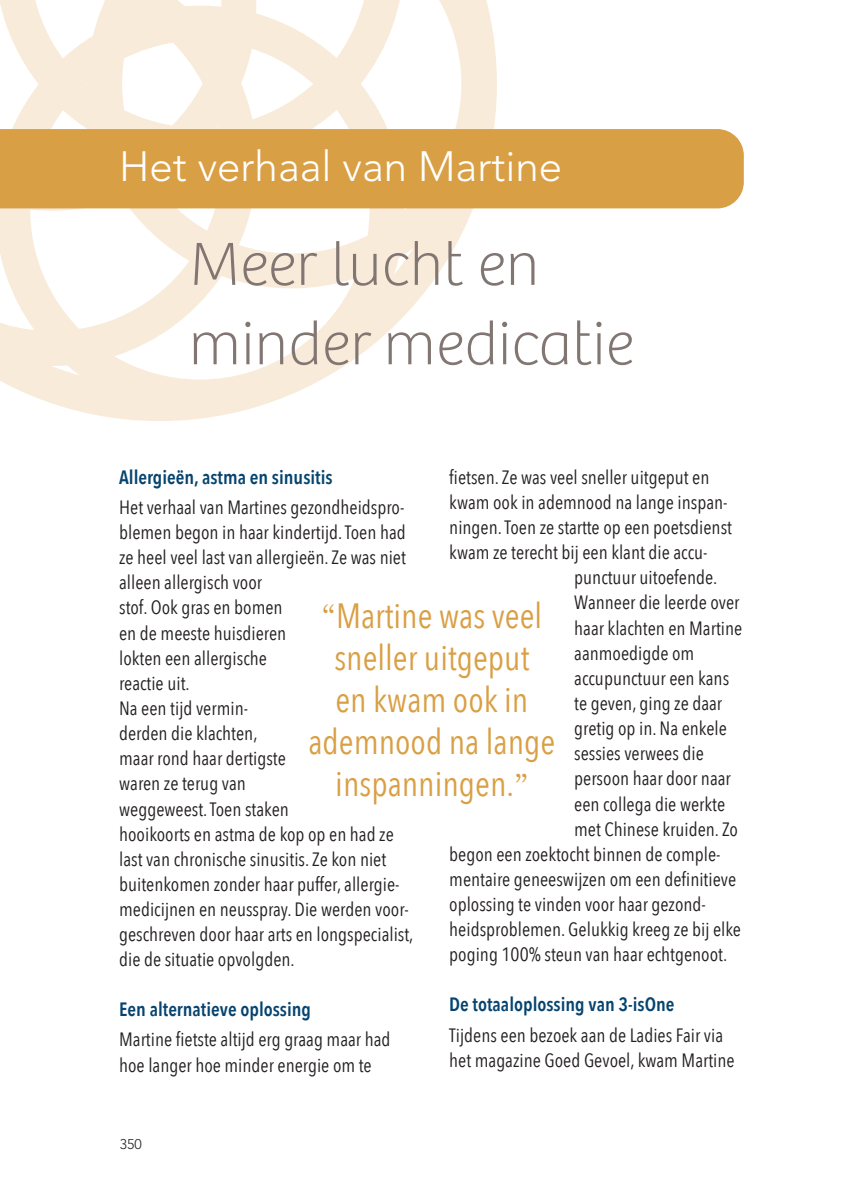
<style>
.page{position:relative;width:844px;height:1191px;background:#fff}
.page>*{position:absolute;margin:0;border:0;box-sizing:border-box;transform-origin:0 0}
.interview_titeling{font:100 63px/79.5px "Bree";color:#817672}
.interview_naam{font:300 42px "Avenir LT Std";color:#fff}
.quote_-_Rotis55{font:35px/42px "Avenir Next Condensed";color:#d99f44;text-align:center}
.interview_body{font:19.25px/25.2px "Avenir Next Condensed";color:#231f20}
.interview_tstitel{font:600 19.25px "Avenir Next Condensed";color:#06446f}
.t1{font:300 14px "Avenir LT Std";color:#231f20}
.s1{font-family:"ITC Garamond Std"}
</style>
<div class="page">
<svg style="left:0;top:0;width:497px;height:421px"></svg>
<div style="left:0;top:129px;width:743px;height:79px;background:#d99f44"></div>
<p class="interview_naam" style="left:119px;top:141px;width:444px">Het verhaal van Martine</p>
<p class="interview_titeling" style="left:189px;top:226px;width:446px">Meer lucht en minder medicatie</p>
<p class="interview_body" style="left:449px;top:463px;width:261px">fietsen. Ze was veel sneller uitgeput en</p>
<p class="interview_body" style="left:449px;top:488px;width:280px">kwam ook in ademnood na lange inspan-</p>
<p class="interview_body" style="left:449px;top:514px;width:284px">ningen. Toen ze startte op een poetsdienst</p>
<p class="interview_body" style="left:449px;top:539px;width:260px">kwam ze terecht bij een klant die accu-</p>
<p class="interview_body" style="left:574px;top:564px;width:145px">punctuur uitoefende.</p>
<p class="interview_body" style="left:574px;top:589px;width:167px">Wanneer die leerde over</p>
<p class="interview_body" style="left:574px;top:614px;width:169px">haar klachten en Martine</p>
<p class="interview_body" style="left:574px;top:639px;width:121px">aanmoedigde om</p>
<p class="interview_body" style="left:574px;top:664px;width:156px">accupunctuur een kans</p>
<p class="interview_body" style="left:574px;top:690px;width:149px">te geven, ging ze daar</p>
<p class="interview_body" style="left:574px;top:715px;width:154px">gretig op in. Na enkele</p>
<p class="interview_body" style="left:574px;top:740px;width:131px">sessies verwees die</p>
<p class="interview_body" style="left:574px;top:765px;width:158px">persoon haar door naar</p>
<p class="interview_body" style="left:574px;top:790px;width:152px">een collega die werkte</p>
<p class="interview_body" style="left:574px;top:815px;width:165px">met Chinese kruiden. Zo</p>
<p class="interview_body" style="left:449px;top:840px;width:272px">begon een zoektocht binnen de comple-</p>
<p class="interview_body" style="left:449px;top:865px;width:288px">mentaire geneeswijzen om een definitieve</p>
<p class="interview_body" style="left:449px;top:891px;width:258px">oplossing te vinden voor haar gezond-</p>
<p class="interview_body" style="left:449px;top:916px;width:293px">heidsproblemen. Gelukkig kreeg ze bij elke</p>
<p class="interview_body" style="left:449px;top:941px;width:279px">poging 100% steun van haar echtgenoot.</p>
<p class="interview_tstitel" style="left:449px;top:988px;width:226px">De totaaloplossing van 3-isOne</p>
<p class="interview_body" style="left:449px;top:1021px;width:287px">Tijdens een bezoek aan de Ladies Fair via het magazine Goed Gevoel, kwam Martine</p>
<p class="interview_tstitel" style="left:119px;top:460px;width:215px">Allergieën, astma en sinusitis</p>
<p class="interview_body" style="left:119px;top:493px;width:296px">Het verhaal van Martines gezondheidspro&shy;blemen begon in haar kindertijd. Toen had ze heel veel last van allergieën. Ze was niet alleen allergisch voor<br>stof. Ook gras en bomen<br>en de meeste huisdieren<br>lokten een allergische<br>reactie uit.<br>Na een tijd vermin-<br>derden die klachten,<br>maar rond haar dertigste<br>waren ze terug van<br>weggeweest. Toen staken<br>hooikoorts en astma de kop op en had ze last van chronische sinusitis. Ze kon niet buitenkomen zonder haar puffer, allergie&shy;medicijnen en neusspray. Die werden voor&shy;geschreven door haar arts en longspecialist, die de situatie opvolgden.</p>
<p class="interview_tstitel" style="left:119px;top:993px;width:193px">Een alternatieve oplossing</p>
<p class="interview_body" style="left:119px;top:1026px;width:273px">Martine fietste altijd erg graag maar had hoe langer hoe minder energie om te</p>
<p class="quote_-_Rotis55" style="left:308px;top:593px;width:248px"><span class="s1">“</span>Martine was veel sneller uitgeput<br>en kwam ook in ademnood na lange inspanningen.<span class="s1">”</span></p>
<p class="t1" style="left:120px;top:1135px;width:23px">350</p>
</div>
